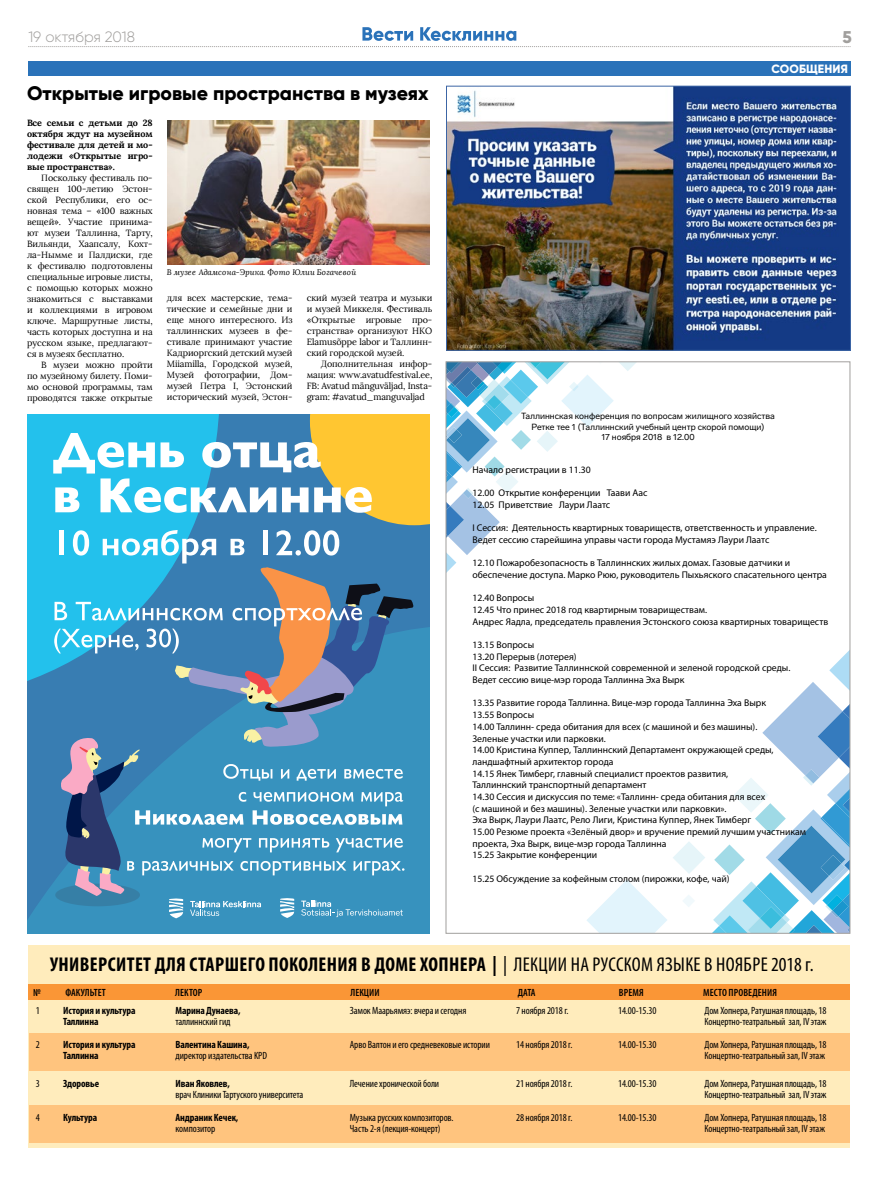
<style>
.page{position:relative;width:893px;height:1191px;background:#fff}
.page>*{position:absolute;margin:0;border:0;box-sizing:border-box;transform-origin:0 0}
.t1{font:700 condensed 20px "Myriad Pro";letter-spacing:.02em;color:#000}
.t2{font:800 19.6px "Gilroy";color:#000}
.t3{font:800 17px "Gilroy";color:#a19f9d}
.t4{font:300 15px "Gilroy";color:#a19f9d}
.t5{font:800 12px "Gilroy";letter-spacing:.005em;color:#fff}
.t6{font:condensed 10.5px/11px "Myriad Pro";letter-spacing:-.01em;color:#000}
.t7{font:700 condensed 10.5px/11px "Myriad Pro";letter-spacing:-.01em;color:#000}
.t8{font:600 condensed 10.5px "Myriad Pro";letter-spacing:.01em;color:#000}
.t9{font:9.7px/11.7px "Myriad Pro";color:#000}
.t10{font:9px/11px "Lora";letter-spacing:-.01em;color:#000;text-align:justify}
.t11{font:700 9px/11px "Lora";letter-spacing:-.01em;color:#000;text-align:justify}
.t12{font:8.8px/10.6px "Lab Grotesque";color:#000;text-align:center}
.t13{font:italic 8px "Lora";color:#000}
.s1{font-weight:400}
</style>
<div class="page">
<div style="left:28px;top:61px;width:822px;height:14px;background:#2a72b9"></div>
<svg style="left:28px;top:27px;width:822px;height:20px"></svg>
<div style="left:28px;top:945px;width:822px;height:202px;background:#ffecbc"></div>
<div style="left:28px;top:984px;width:822px;height:15px;background:#fa9636"></div>
<div style="left:29px;top:1033px;width:821px;height:38px;background:#ffc47e"></div>
<div style="left:29px;top:1105px;width:821px;height:38px;background:#ffc47e"></div>
<img style="left:448px;top:88px;width:401px;height:261px">
<div style="left:446px;top:86px;width:405px;height:265px;border:1px solid #3c65a5"></div>
<div style="left:27px;top:414px;width:25px;height:162px;background:#23c1ec"></div>
<svg style="left:27px;top:576px;width:403px;height:357px;background:#3391c1"></svg>
<svg style="left:52px;top:414px;width:378px;height:504px;background:#5c9bb7"></svg>
<svg style="left:683px;top:895px;width:11px;height:12px"></svg>
<svg style="left:713px;top:652px;width:135px;height:279px"></svg>
<svg style="left:673px;top:842px;width:32px;height:32px"></svg>
<svg style="left:587px;top:880px;width:80px;height:51px"></svg>
<svg style="left:448px;top:363px;width:188px;height:208px"></svg>
<img style="left:168px;top:120px;width:262px;height:144px">
<h3 class="t4" style="left:28px;top:28px;width:108px">19 октября 2018</h3>
<h3 class="t3" style="left:842px;top:27px;width:11px">5</h3>
<p class="t5" style="left:771px;top:61px;width:78px">СООБЩЕНИЯ</p>
<h2 class="t2" style="left:27px;top:80px;width:403px">Открытые игровые пространства в музеях</h2>
<p class="t11" style="left:27px;top:117px;width:127px">Все семьи с детьми до 28 октября ждут на музейном фестивале для детей и мо&shy;лодежи «Открытые игро&shy;вые пространства».</p>
<p class="t10" style="left:27px;top:172px;width:127px;text-indent:14px">Поскольку фестиваль по&shy;священ 100-летию Эстон&shy;ской Республики, его ос&shy;новная тема – «100 важных вещей». Участие принима&shy;ют музеи Таллинна, Тарту, Вильянди, Хаапсалу, Кохт&shy;ла-Нымме и Палдиски, где к фестивалю подготовлены специальные игровые листы, с помощью которых можно знакомиться с выставками и коллекциями в игровом ключе. Маршрутные листы, часть которых доступна и на русском языке, предлагают&shy;ся в музеях бесплатно.</p>
<p class="t10" style="left:27px;top:359px;width:127px;text-indent:14px">В музеи можно пройти по музейному билету. Поми&shy;мо основой программы, там проводятся также открытые</p>
<p class="t13" style="left:167px;top:268px;width:191px">В музее Адамсона-Эрика. Фото Юлии Богачевой</p>
<p class="t10" style="left:167px;top:292px;width:127px">для всех мастерские, тема&shy;тические и семейные дни и еще много интересного. Из таллиннских музеев в фе&shy;стивале принимают участие Кадриоргский детский музей Miiamilla, Городской музей, Музей фотографии, Дом&shy;музей Петра I, Эстонский исторический музей, Эстон-</p>
<p class="t10" style="left:307px;top:292px;width:127px">ский музей театра и музыки и музей Миккеля. Фестиваль «Открытые игровые про&shy;странства» организуют НКО Elamusõppe labor и Таллинн&shy;ский городской музей.</p>
<p class="t10" style="left:307px;top:358px;width:127px;text-indent:14px">Дополнительная инфор&shy;мация: www.avatudfestival.ee, FB: Avatud mänguväljad, Insta&shy;gram: #avatud_manguvaljad</p>
<p class="t12" style="left:521px;top:411px;width:255px">Таллиннская конференция по вопросам жилищного хозяйства<br>Ретке тее 1 (Таллиннский учебный центр скорой помощи)<br>17 ноября 2018 в 12.00</p>
<p class="t9" style="left:472px;top:463px;width:120px">Начало регистрации в 11.30</p>
<p class="t9" style="left:472px;top:487px;width:177px">12.00 Открытие конференции Таави Аас<br>12.05 Приветствие Лаури Лаатс</p>
<p class="t9" style="left:472px;top:522px;width:346px">I Сессия: Деятельность квартирных товариществ, ответственность и управление.<br>Ведет сессию старейшина управы части города Мустамяэ Лаури Лаатс</p>
<p class="t9" style="left:472px;top:557px;width:356px">12.10 Пожаробезопасность в Таллиннских жилых домах. Газовые датчики и обеспечение доступа. Марко Рюю, руководитель Пыхьяского спасательного центра</p>
<p class="t9" style="left:472px;top:592px;width:357px">12.40 Вопросы<br>12.45 Что принес 2018 год квартирным товариществам.<br>Андрес Яадла, председатель правления Эстонского союза квартирных товариществ</p>
<p class="t9" style="left:472px;top:639px;width:319px">13.15 Вопросы<br>13.20 Перерыв (лотерея)<br>II Сессия: Развитие Таллиннской современной и зеленой городской среды.<br>Ведет сессию вице-мэр города Таллинна Эха Вырк</p>
<p class="t9" style="left:472px;top:697px;width:335px">13.35 Развитие города Таллинна. Вице-мэр города Таллинна Эха Вырк<br>13.55 Вопросы<br>14.00 Таллинн- среда обитания для всех (с машиной и без машины).<br>Зеленые участки или парковки.<br>14.00 Кристина Куппер, Таллиннский Департамент окружающей среды, ландшафтный архитектор города<br>14.15 Янек Тимберг, главный специалист проектов развития,<br>Таллиннский транспортный департамент<br>14.30 Сессия и дискуссия по теме: «Таллинн- среда обитания для всех<br>(с машиной и без машины). Зеленые участки или парковки».<br>Эха Вырк, Лаури Лаатс, Рело Лиги, Кристина Куппер, Янек Тимберг<br>15.00 Резюме проекта «Зелёный двор» и вручение премий лучшим участникам проекта, Эха Вырк, вице-мэр города Таллинна<br>15.25 Закрытие конференции</p>
<p class="t9" style="left:472px;top:872px;width:259px">15.25 Обсуждение за кофейным столом (пирожки, кофе, чай)</p>
<h1 class="t1" style="left:50px;top:952px;width:765px">УНИВЕРСИТЕТ ДЛЯ СТАРШЕГО ПОКОЛЕНИЯ В ДОМЕ ХОПНЕРА | <span class="s1">| ЛЕКЦИИ НА РУССКОМ ЯЗЫКЕ В НОЯБРЕ 2018 г.</span></h1>
<p class="t7" style="left:63px;top:1005px;width:74px">История и культура<br>Таллинна</p>
<p class="t8" style="left:33px;top:985px;width:9px">№</p>
<p class="t8" style="left:65px;top:985px;width:42px">ФАКУЛЬТЕТ</p>
<p class="t8" style="left:175px;top:985px;width:29px">ЛЕКТОР</p>
<p class="t8" style="left:350px;top:985px;width:31px">ЛЕКЦИИ</p>
<p class="t8" style="left:518px;top:985px;width:19px">ДАТА</p>
<p class="t8" style="left:619px;top:985px;width:26px">ВРЕМЯ</p>
<p class="t8" style="left:703px;top:985px;width:75px">МЕСТО ПРОВЕДЕНИЯ</p>
<p class="t6" style="left:516px;top:1005px;width:54px">7 ноября 2018 г.</p>
<p class="t6" style="left:350px;top:1005px;width:118px">Замок Маарьямяэ: вчера и сегодня</p>
<p class="t6" style="left:704px;top:1005px;width:124px">Дом Хопнера, Ратушная площадь, 18<br>Концертно-театральный зал, IV этаж</p>
<p class="t7" style="left:176px;top:1005px;width:67px">Марина Дунаева,</p>
<p class="t6" style="left:176px;top:1016px;width:57px">таллиннский гид</p>
<p class="t6" style="left:618px;top:1005px;width:40px">14.00-15.30</p>
<p class="t6" style="left:36px;top:1005px;width:6px">1</p>
<p class="t6" style="left:36px;top:1039px;width:6px">2</p>
<p class="t7" style="left:63px;top:1039px;width:74px">История и культура<br>Таллинна</p>
<p class="t7" style="left:176px;top:1039px;width:75px">Валентина Кашина,</p>
<p class="t6" style="left:176px;top:1050px;width:93px">директор издательства KPD</p>
<p class="t6" style="left:350px;top:1039px;width:142px">Арво Валтон и его средневековые истории</p>
<p class="t6" style="left:516px;top:1039px;width:58px">14 ноября 2018 г.</p>
<p class="t6" style="left:618px;top:1039px;width:40px">14.00-15.30</p>
<p class="t6" style="left:704px;top:1039px;width:124px">Дом Хопнера, Ратушная площадь, 18<br>Концертно-театральный зал, IV этаж</p>
<p class="t6" style="left:36px;top:1077px;width:6px">3</p>
<p class="t7" style="left:63px;top:1077px;width:37px">Здоровье</p>
<p class="t7" style="left:176px;top:1077px;width:56px">Иван Яковлев,</p>
<p class="t6" style="left:176px;top:1088px;width:129px">врач Клиники Тартуского университета</p>
<p class="t6" style="left:350px;top:1077px;width:91px">Лечение хронической боли</p>
<p class="t6" style="left:516px;top:1077px;width:58px">21 ноября 2018 г.</p>
<p class="t6" style="left:618px;top:1077px;width:40px">14.00-15.30</p>
<p class="t6" style="left:704px;top:1077px;width:124px">Дом Хопнера, Ратушная площадь, 18<br>Концертно-театральный зал, IV этаж</p>
<p class="t6" style="left:36px;top:1111px;width:6px">4</p>
<p class="t7" style="left:63px;top:1111px;width:35px">Культура</p>
<p class="t7" style="left:176px;top:1111px;width:64px">Андраник Кечек,</p>
<p class="t6" style="left:176px;top:1122px;width:41px">композитор</p>
<p class="t6" style="left:350px;top:1111px;width:105px">Музыка русских композиторов.<br>Часть 2-я (лекция-концерт)</p>
<p class="t6" style="left:516px;top:1111px;width:58px">28 ноября 2018 г.</p>
<p class="t6" style="left:618px;top:1111px;width:40px">14.00-15.30</p>
<p class="t6" style="left:704px;top:1111px;width:124px">Дом Хопнера, Ратушная площадь, 18<br>Концертно-театральный зал, IV этаж</p>
</div>
